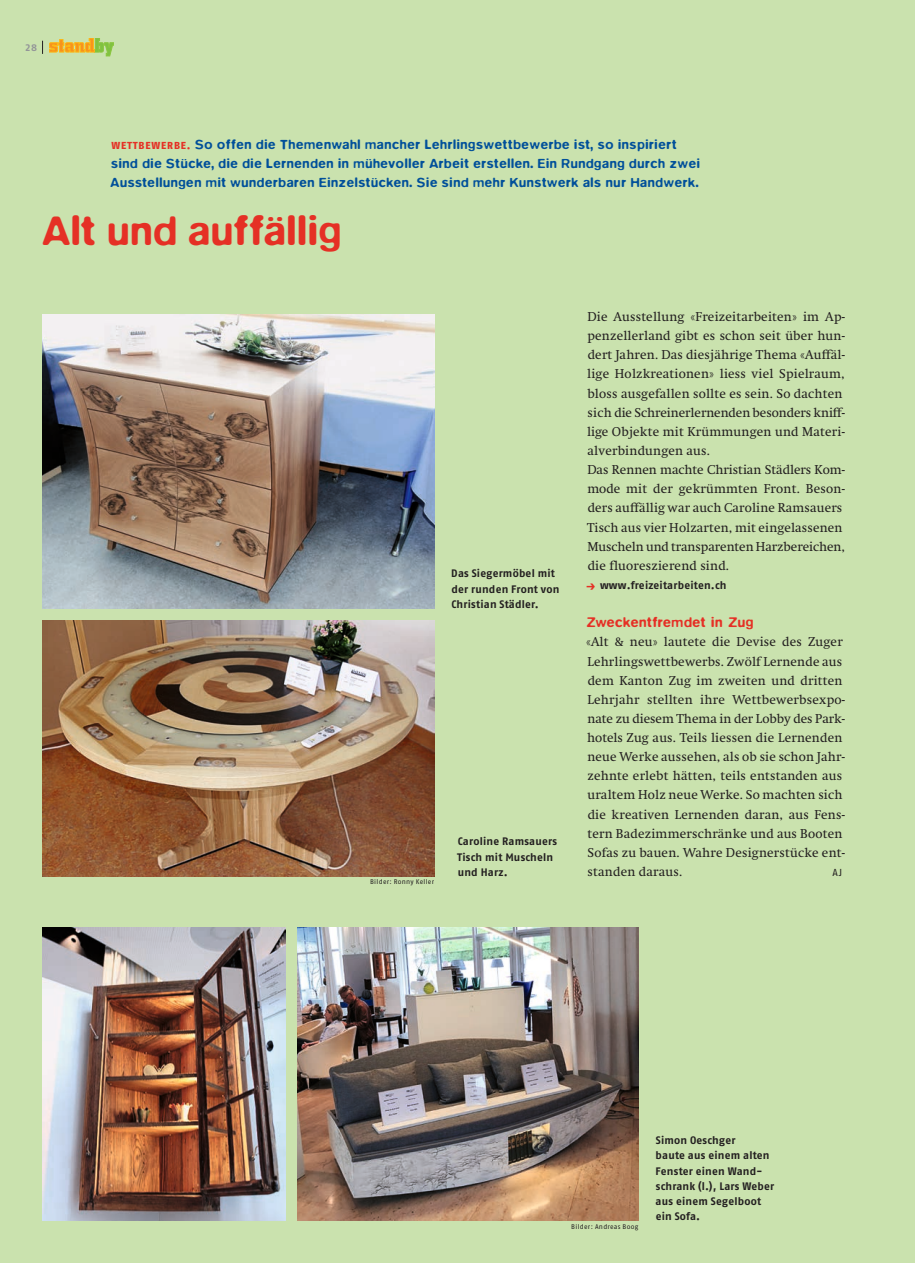
<style>
.page{position:relative;width:915px;height:1263px;background:#fff}
.page>*{position:absolute;margin:0;border:0;box-sizing:border-box;transform-origin:0 0}
.t1{font:500 42px "Blur OT";letter-spacing:.025em;color:#e53025}
.t2{font:500 14.25px "Blur OT";letter-spacing:.04em;color:#e53025}
.t3{font:500 13.5px/19.2px "Blur OT";letter-spacing:.05em;color:#01509a}
.t4{font:12.75px/19.2px "Swift";letter-spacing:.02em;color:#231f20}
.t5{font:700 10.8px/15.3px "Fago OT";letter-spacing:.02em;color:#231f20}
.t6{font:700 10.2px "Fago OT";color:#939598}
.t7{font:10.2px "Fago OT";color:#231f20}
.t8{font:6.75px "Fago OT";letter-spacing:.04em;color:#231f20}
.s1{font-family:"Fago OT";font-weight:800;font-size:10.2px;color:#e53025}
.s2{font-size:12px;color:#e53025}
</style>
<div class="page">
<hr style="left:914px;top:0;width:1px;height:1263px;background:#cae2ae">
<div style="left:0;top:0;width:914px;height:1263px;background:#cae2ae"></div>
<svg style="left:42px;top:41px;width:1px;height:13px"></svg>
<svg style="left:49px;top:38px;width:64px;height:18px"></svg>
<img style="left:43px;top:315px;width:391px;height:293px">
<img style="left:43px;top:621px;width:391px;height:255px">
<img style="left:298px;top:927px;width:340px;height:293px">
<img style="left:43px;top:927px;width:242px;height:293px">
<p class="t6" style="left:26px;top:41px;width:13px">28</p>
<p class="t3" style="left:110px;top:135px;width:590px"><span class="s1">WETTBEWERBE.</span> So offen die Themenwahl mancher Lehrlingswettbewerbe ist, so inspiriert sind die Stücke, die die Lernenden in mühevoller Arbeit erstellen. Ein Rundgang durch zwei<br>Ausstellungen mit wunderbaren Einzelstücken. Sie sind mehr Kunstwerk als nur Handwerk.</p>
<h1 class="t1" style="left:43px;top:206px;width:300px">Alt und auffällig</h1>
<p class="t5" style="left:451px;top:566px;width:109px">Das Siegermöbel mit der runden Front von<br>Christian Städler.</p>
<p class="t8" style="left:370px;top:878px;width:65px">Bilder: Ronny Keller</p>
<p class="t5" style="left:457px;top:834px;width:101px">Caroline Ramsauers<br>Tisch mit Muscheln und Harz.</p>
<p class="t4" style="left:587px;top:307px;width:259px">Die Ausstellung «Freizeitarbeiten» im Ap&shy;penzellerland gibt es schon seit über hun&shy;dert Jahren. Das diesjährige Thema «Auffäl&shy;lige Holzkreationen» liess viel Spielraum, bloss ausgefallen sollte es sein. So dachten sich die Schreinerlernenden besonders kniff&shy;lige Objekte mit Krümmungen und Materi&shy;alverbindungen aus.<br>Das Rennen machte Christian Städlers Kom&shy;mode mit der gekrümmten Front. Beson&shy;ders auffällig war auch Caroline Ramsauers Tisch aus vier Holzarten, mit eingelassenen Muscheln und transparenten Harzbereichen, die fluoreszierend sind.</p>
<p class="t5" style="left:585px;top:577px;width:142px"><span class="s2">→</span> www.freizeitarbeiten.ch</p>
<p class="t2" style="left:586px;top:614px;width:168px">Zweckentfremdet in Zug</p>
<p class="t4" style="left:586px;top:632px;width:260px">«Alt &amp; neu» lautete die Devise des Zuger Lehrlingswettbewerbs. Zwölf Lernende aus dem Kanton Zug im zweiten und dritten Lehrjahr stellten ihre Wettbewerbsexpo&shy;nate zu diesem Thema in der Lobby des Park&shy;hotels Zug aus. Teils liessen die Lernenden neue Werke aussehen, als ob sie schon Jahr&shy;zehnte erlebt hätten, teils entstanden aus uraltem Holz neue Werke. So machten sich die kreativen Lernenden daran, aus Fens&shy;tern Badezimmerschränke und aus Booten Sofas zu bauen. Wahre Designerstücke ent&shy;standen daraus.</p>
<p class="t7" style="left:832px;top:866px;width:11px">AJ</p>
<p class="t8" style="left:571px;top:1222px;width:69px">Bilder: Andreas Boog</p>
<p class="t5" style="left:655px;top:1132px;width:120px">Simon Oeschger<br>baute aus einem alten<br>Fenster einen Wand&shy;schrank (l.), Lars Weber aus einem Segelboot ein Sofa.</p>
</div>
